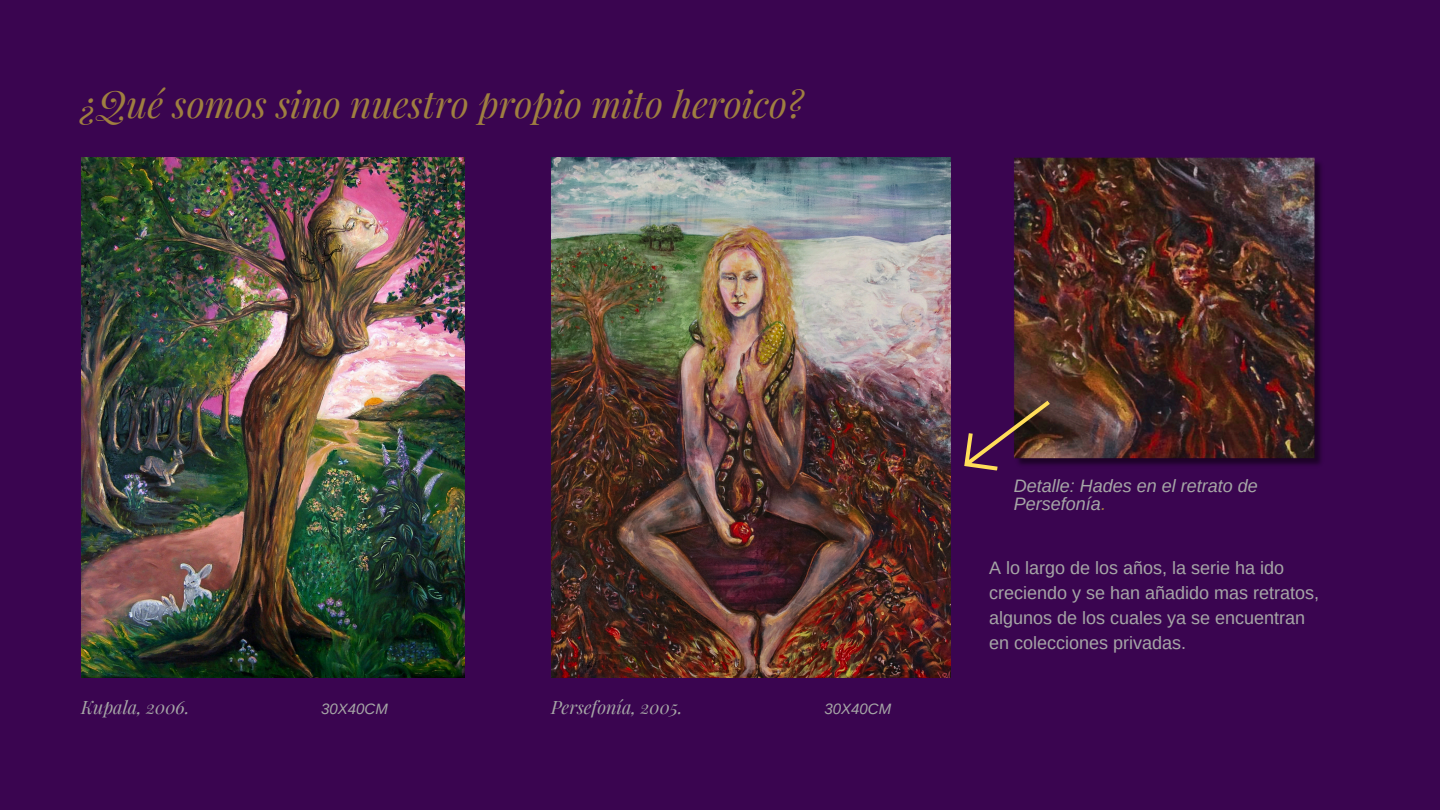
<style>
.page{position:relative;width:1440px;height:810px;background:#3a0550}
.page>*{position:absolute;margin:0;border:0;box-sizing:border-box;transform-origin:0 0}
.t1{font:italic 37px "Playfair Display";color:#9f7f40}
.t2{font:18px/24.8px "Arimo";color:#a6a6a6}
.t3{font:italic 18px/18px "Arimo";color:#a6a6a6}
.t4{font:italic 18px "Playfair Display";color:#a6a6a6}
.t5{font:italic 15px "Arimo";color:#a6a6a6}
.s1{color:#9f7f40}
</style>
<div class="page">
<img style="left:81px;top:157px;width:384px;height:521px">
<img style="left:551px;top:157px;width:399px;height:521px">
<img style="left:1014px;top:157px;width:307px;height:308px">
<svg style="left:950px;top:383px;width:113px;height:102px"></svg>
<p class="t1" style="left:81px;top:78px;width:724px">¿Qué somos sino nuestro propio mito heroico?</p>
<p class="t4" style="left:81px;top:695px;width:110px">Kupala, 2006.</p>
<h1 class="t4" style="left:551px;top:695px;width:133px">Persefonía, 2005.</h1>
<h2 class="t5" style="left:321px;top:700px;width:68px">30X40CM</h2>
<p class="t5" style="left:825px;top:700px;width:68px">30X40CM</p>
<p class="t3" style="left:1014px;top:477px;width:245px">Detalle: Hades en el retrato de<br>Persefonía<span class="s1">.</span></p>
<h2 class="t2" style="left:989px;top:556px;width:331px">A lo largo de los años, la serie ha ido creciendo y se han añadido mas retratos, algunos de los cuales ya se encuentran en colecciones privadas.</h2>
</div>
